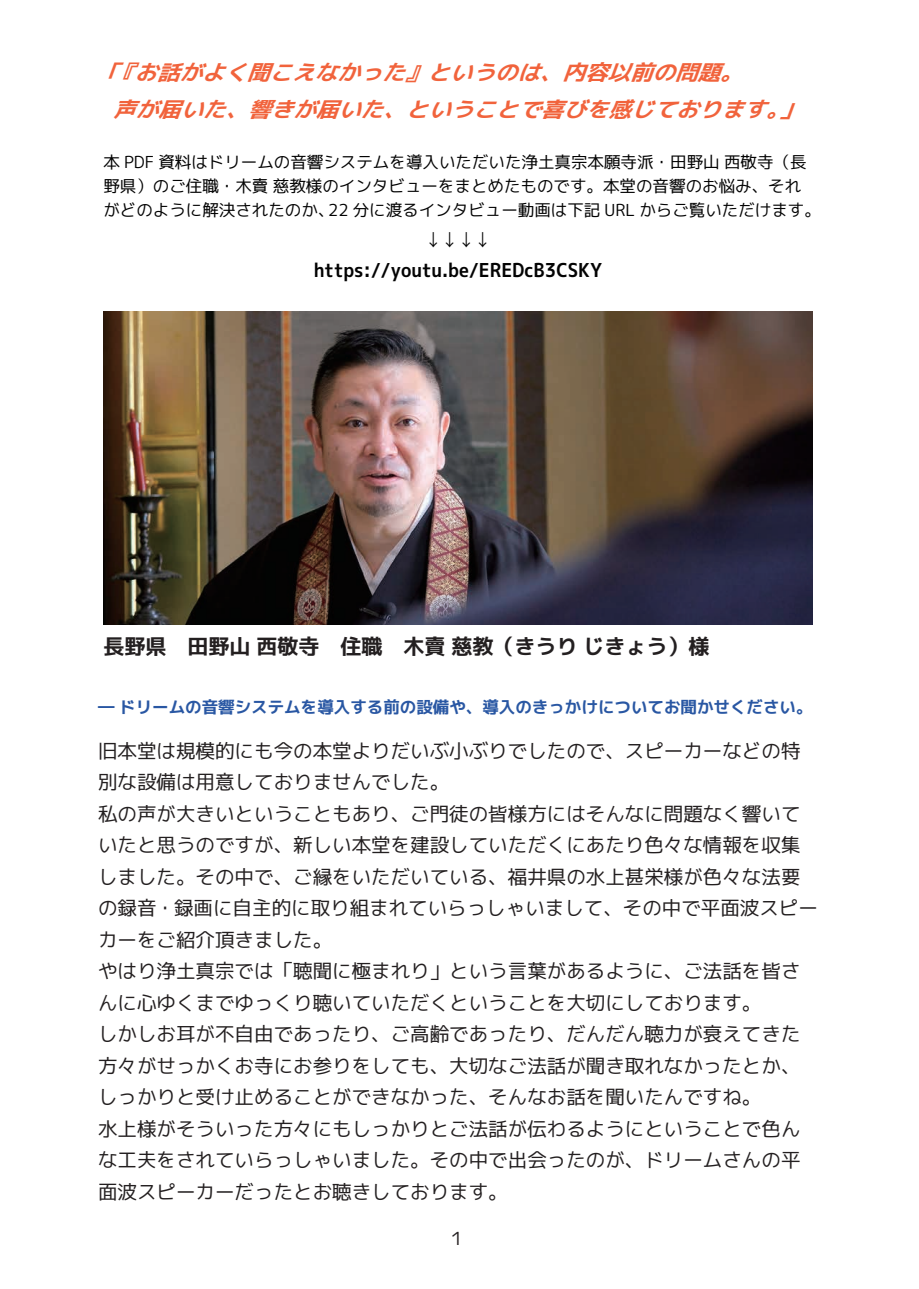
<style>
.page{position:relative;width:919px;height:1289px;background:#fff}
.page>*{position:absolute;margin:0;border:0;box-sizing:border-box;transform-origin:0 0}
.t1{font:italic 21.15px/37px "mplus 1 c bold";color:#f1633c;text-align:center;scale:1.06 1}
.t2{font:21px "mplus 1 c bold";color:#231f20}
.t3{font:19.5px/31.5px "mplus 1 c regular";color:#231f20}
.t4{font:19.2px "mplus 1 c bold";color:#030303;scale:.94 1}
.t5{font:18px "mplus 1 c regular";color:#231f20}
.t6{font:16.5px/24px "mplus 1 c regular";color:#030303}
.t7{font:16.5px "mplus 1 c bold";color:#2957a3}
.t8{font:16.5px "Koz Go Pr 6 N";color:#030303}
</style>
<div class="page">
<img style="left:103px;top:311px;width:709px;height:313px">
<p class="t1" style="left:46px;top:54px;width:725px">「『お話がよく聞こえなかった』というのは、内容以前の問題。<br>　　　声が届いた、響きが届いた、ということで喜びを感じております。」</p>
<p class="t6" style="left:103px;top:150px;width:719px">本 PDF 資料はドリームの音響システムを導入いただいた浄土真宗本願寺派・田野山 西敬寺（長野県）のご住職・木賣 慈教様のインタビューをまとめたものです。本堂の音響のお悩み、それがどのように解決されたのか、22 分に渡るインタビュー動画は下記 URL からご覧いただけます。</p>
<p class="t8" style="left:425px;top:231px;width:67px">↓↓↓↓</p>
<p class="t4" style="left:314px;top:256px;width:308px">https://youtu.be/EREDcB3CSKY</p>
<p class="t2" style="left:103px;top:631px;width:607px">長野県　田野山 西敬寺　住職　木賣 慈教（きうり じきょう）様</p>
<p class="t7" style="left:98px;top:695px;width:716px">― ドリームの音響システムを導入する前の設備や、導入のきっかけについてお聞かせください。</p>
<p class="t3" style="left:98px;top:735px;width:721px">旧本堂は規模的にも今の本堂よりだいぶ小ぶりでしたので、スピーカーなどの特別な設備は用意しておりませんでした。<br>私の声が大きいということもあり、ご門徒の皆様方にはそんなに問題なく響いていたと思うのですが、新しい本堂を建設していただくにあたり色々な情報を収集しました。その中で、ご縁をいただいている、福井県の水上甚栄様が色々な法要の録音・録画に自主的に取り組まれていらっしゃいまして、その中で平面波スピーカーをご紹介頂きました。<br>やはり浄土真宗では「聴聞に極まれり」という言葉があるように、ご法話を皆さんに心ゆくまでゆっくり聴いていただくということを大切にしております。<br>しかしお耳が不自由であったり、ご高齢であったり、だんだん聴力が衰えてきた方々がせっかくお寺にお参りをしても、大切なご法話が聞き取れなかったとか、しっかりと受け止めることができなかった、そんなお話を聞いたんですね。<br>水上様がそういった方々にもしっかりとご法話が伝わるようにということで色んな工夫をされていらっしゃいました。その中で出会ったのが、ドリームさんの平面波スピーカーだったとお聴きしております。</p>
<p class="t5" style="left:448px;top:1225px;width:19px">１</p>
</div>
